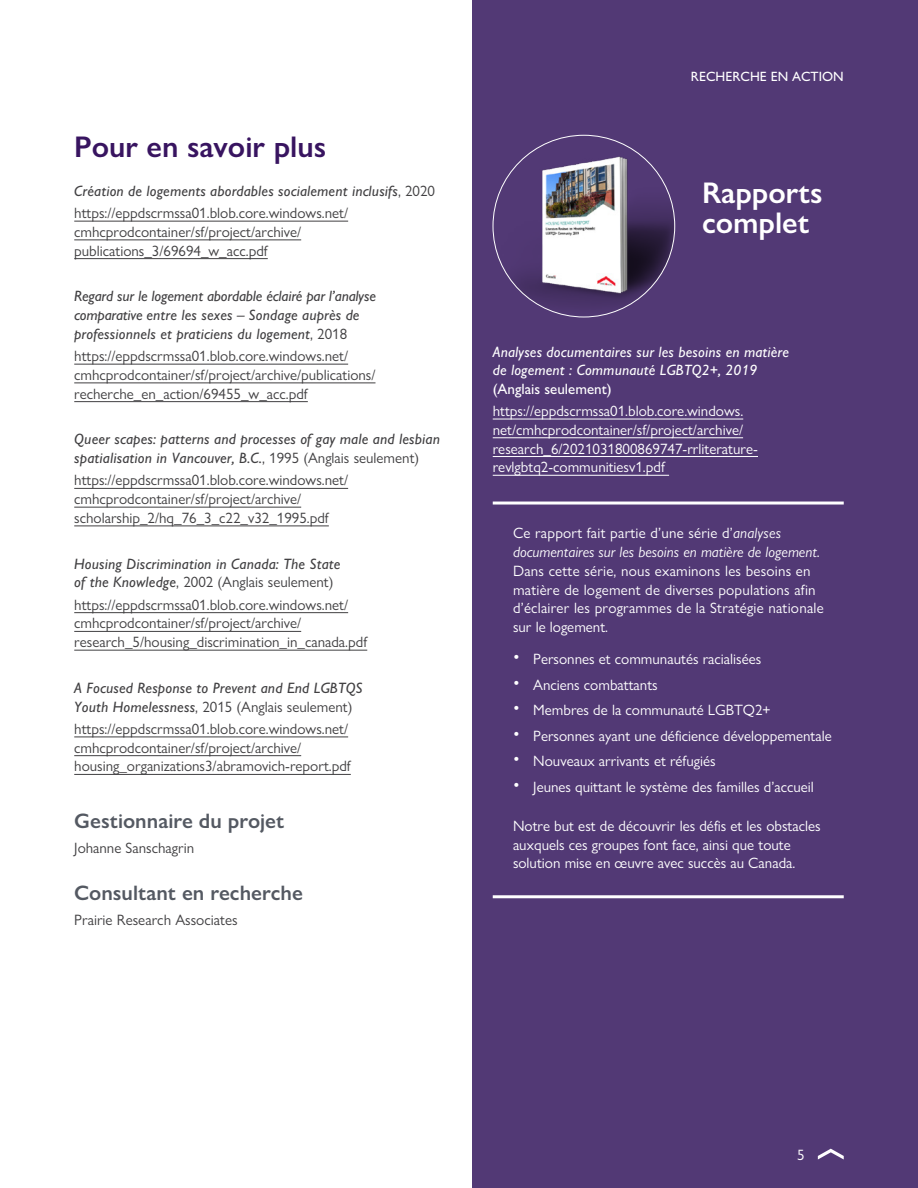
<style>
.page{position:relative;width:918px;height:1188px;background:#fff}
.page>*{position:absolute;margin:0;border:0;box-sizing:border-box;transform-origin:0 0}
.H3_Subhead{font:600 30px "Gill Sans Nova";color:#381460}
.H2_Pub_Title_w__spac{font:600 30px/30px "Gill Sans Nova";color:#fff}
.H4_Subhead-Project_M{font:600 21px "Gill Sans Nova";color:#545962}
.P_Body-FurtherReadin{font:italic 500 15.15px/18.8px "Gill Sans Nova";letter-spacing:.01em;color:#414042}
.P_Body{font:15.15px "Gill Sans Nova";color:#414042}
.P_Body-FurtherReadin-2{font:15px/18.8px "Gill Sans Nova";color:#414042}
.P_Pub-TR_Top-Indent{font:15px/18.8px "Gill Sans Nova";color:#fff}
.P_Body-FurtherReadin-3{font:italic 500 15px/18.8px "Gill Sans Nova";letter-spacing:.01em;color:#414042}
.P_Pub-Title{font:15px/18.8px "Gill Sans Nova";color:#fff}
.P_Pub-TR_Bottom-Inde{font:15px/18.8px "Gill Sans Nova";color:#fff}
.P_Pub-Title-2{font:italic 500 15px/18.8px "Gill Sans Nova";letter-spacing:.01em;color:#fff}
.P_Project_Manager{font:15px "Gill Sans Nova";color:#414042}
.t1{font:500 13.5px "Gill Sans Nova";color:#fff}
.s1{font-weight:400;font-style:normal}
.s2{font-size:15px}
.s3{font-weight:400;font-style:normal;font-size:15px}
.s4{font-weight:500;font-style:italic;font-size:15.15px}
.s5{font-style:normal}
.s6{font-style:italic}
.s7{font-size:18px}
</style>
<div class="page">
<div style="left:472px;top:0;width:446px;height:1188px;background:#523975"></div>
<svg style="left:818px;top:1149px;width:26px;height:11px"></svg>
<hr style="left:74px;top:221px;width:274px;height:1px;background:#414042">
<hr style="left:74px;top:240px;width:227px;height:1px;background:#414042">
<hr style="left:74px;top:258px;width:194px;height:1px;background:#414042">
<hr style="left:74px;top:364px;width:274px;height:1px;background:#414042">
<hr style="left:74px;top:383px;width:302px;height:1px;background:#414042">
<hr style="left:74px;top:401px;width:234px;height:1px;background:#414042">
<hr style="left:74px;top:488px;width:274px;height:1px;background:#414042">
<hr style="left:74px;top:507px;width:227px;height:1px;background:#414042">
<hr style="left:74px;top:526px;width:255px;height:1px;background:#414042">
<hr style="left:74px;top:612px;width:274px;height:1px;background:#414042">
<hr style="left:74px;top:631px;width:227px;height:1px;background:#414042">
<hr style="left:74px;top:650px;width:293px;height:1px;background:#414042">
<hr style="left:74px;top:737px;width:274px;height:1px;background:#414042">
<hr style="left:74px;top:755px;width:227px;height:1px;background:#414042">
<hr style="left:74px;top:774px;width:277px;height:1px;background:#414042">
<img style="left:493px;top:135px;width:182px;height:182px;border-radius:91px">
<hr style="left:493px;top:419px;width:250px;height:1px;background:#fff">
<hr style="left:493px;top:438px;width:250px;height:1px;background:#fff">
<hr style="left:493px;top:456px;width:265px;height:1px;background:#fff">
<hr style="left:493px;top:475px;width:176px;height:1px;background:#fff">
<hr style="left:493px;top:502px;width:351px;height:3px;background:#fff">
<hr style="left:493px;top:895px;width:351px;height:3px;background:#fff">
<h3 class="H3_Subhead" style="left:74px;top:128px;width:254px">Pour en savoir plus</h3>
<p class="P_Body-FurtherReadin-3" style="left:74px;top:179px;width:362px;line-height:22.2px">Création de logements abordables socialement inclusifs<span class="s1">, 2020 https://eppdscrmssa01.blob.core.windows.net/</span></p>
<p class="P_Body-FurtherReadin-2" style="left:74px;top:222px;width:228px">cmhcprodcontainer/sf/project/archive/ publications_3/69694_w_acc.pdf</p>
<p class="P_Body-FurtherReadin-3" style="left:74px;top:287px;width:303px">Regard sur le logement abordable éclairé par l’analyse comparative entre les sexes – Sondage auprès de professionnels et praticiens du logement<span class="s1">, 2018</span></p>
<p class="P_Body-FurtherReadin-2" style="left:74px;top:347px;width:303px">https://eppdscrmssa01.blob.core.windows.net/ cmhcprodcontainer/sf/project/archive/publications/ recherche_en_action/69455_w_acc.pdf</p>
<p class="P_Body-FurtherReadin" style="left:74px;top:430px;width:367px">Queer scapes: patterns and processes of gay male and lesbian spatialisation in Vancouver, B.C<span class="s2">.</span><span class="s3">, 1995 (Anglais seulement)</span></p>
<p class="P_Body-FurtherReadin-2" style="left:74px;top:471px;width:275px">https://eppdscrmssa01.blob.core.windows.net/ cmhcprodcontainer/sf/project/archive/ scholarship_2/hq_76_3_c22_v32_1995.pdf</p>
<p class="P_Body-FurtherReadin" style="left:74px;top:554px;width:268px">Housing Discrimination in Canada: The State</p>
<p class="P_Body-FurtherReadin-2" style="left:74px;top:571px;width:275px;line-height:22.2px"><span class="s4">of the Knowledge</span>, 2002 (Anglais seulement) https://eppdscrmssa01.blob.core.windows.net/</p>
<p class="P_Body-FurtherReadin-2" style="left:74px;top:614px;width:295px">cmhcprodcontainer/sf/project/archive/ research_5/housing_discrimination_in_canada.pdf</p>
<p class="P_Body-FurtherReadin" style="left:74px;top:678px;width:290px">A Focused Response to Prevent and End LGBTQS</p>
<p class="P_Body-FurtherReadin-2" style="left:74px;top:695px;width:280px;line-height:22.2px"><span class="s4">Youth Homelessness</span>, 2015 (Anglais seulement) https://eppdscrmssa01.blob.core.windows.net/</p>
<p class="P_Body-FurtherReadin-2" style="left:74px;top:738px;width:278px">cmhcprodcontainer/sf/project/archive/ housing_organizations3/abramovich-report.pdf</p>
<h4 class="H4_Subhead-Project_M" style="left:74px;top:808px;width:212px">Gestionnaire du projet</h4>
<p class="P_Project_Manager" style="left:74px;top:839px;width:121px">Johanne Sanschagrin</p>
<h4 class="H4_Subhead-Project_M" style="left:74px;top:880px;width:230px">Consultant en recherche</h4>
<p class="P_Body" style="left:74px;top:911px;width:165px">Prairie Research Associates</p>
<p class="t1" style="left:691px;top:68px;width:154px">RECHERCHE EN ACTION</p>
<h2 class="H2_Pub_Title_w__spac" style="left:702px;top:178px;width:122px">Rapports complet</h2>
<p class="P_Pub-Title-2" style="left:493px;top:342px;width:298px">Analyses documentaires sur les besoins en matière de logement : Communauté LGBTQ2+, 2019 <span class="s5">(Anglais seulement)</span></p>
<p class="P_Pub-Title" style="left:493px;top:401px;width:267px">https://eppdscrmssa01.blob.core.windows. net/cmhcprodcontainer/sf/project/archive/ research_6/2021031800869747-rrliterature&shy;revlgbtq2-communitiesv1.pdf</p>
<p class="P_Pub-TR_Top-Indent" style="left:513px;top:524px;width:312px">Ce rapport fait partie d’une série d’<span class="s6">analyses documentaires sur les besoins en matière de logement</span>.<br>Dans cette série, nous examinons les besoins en matière de logement de diverses populations afin d’éclairer les programmes de la Stratégie nationale sur le logement.</p>
<p class="P_Pub-TR_Top-Indent" style="left:513px;top:650px;width:250px"><span class="s7">•</span> Personnes et communautés racialisées</p>
<p class="P_Pub-TR_Top-Indent" style="left:513px;top:675px;width:146px"><span class="s7">•</span> Anciens combattants</p>
<p class="P_Pub-TR_Top-Indent" style="left:513px;top:701px;width:259px"><span class="s7">•</span> Membres de la communauté LGBTQ2+</p>
<p class="P_Pub-TR_Top-Indent" style="left:513px;top:726px;width:320px"><span class="s7">•</span> Personnes ayant une déficience développementale</p>
<p class="P_Pub-TR_Top-Indent" style="left:513px;top:752px;width:204px"><span class="s7">•</span> Nouveaux arrivants et réfugiés</p>
<p class="P_Pub-TR_Top-Indent" style="left:513px;top:777px;width:302px"><span class="s7">•</span> Jeunes quittant le système des familles d’accueil</p>
<p class="P_Pub-TR_Bottom-Inde" style="left:513px;top:816px;width:309px">Notre but est de découvrir les défis et les obstacles auxquels ces groupes font face, ainsi que toute solution mise en œuvre avec succès au Canada.</p>
<p class="P_Pub-TR_Top-Indent" style="left:797px;top:1145px;width:9px">5</p>
</div>
